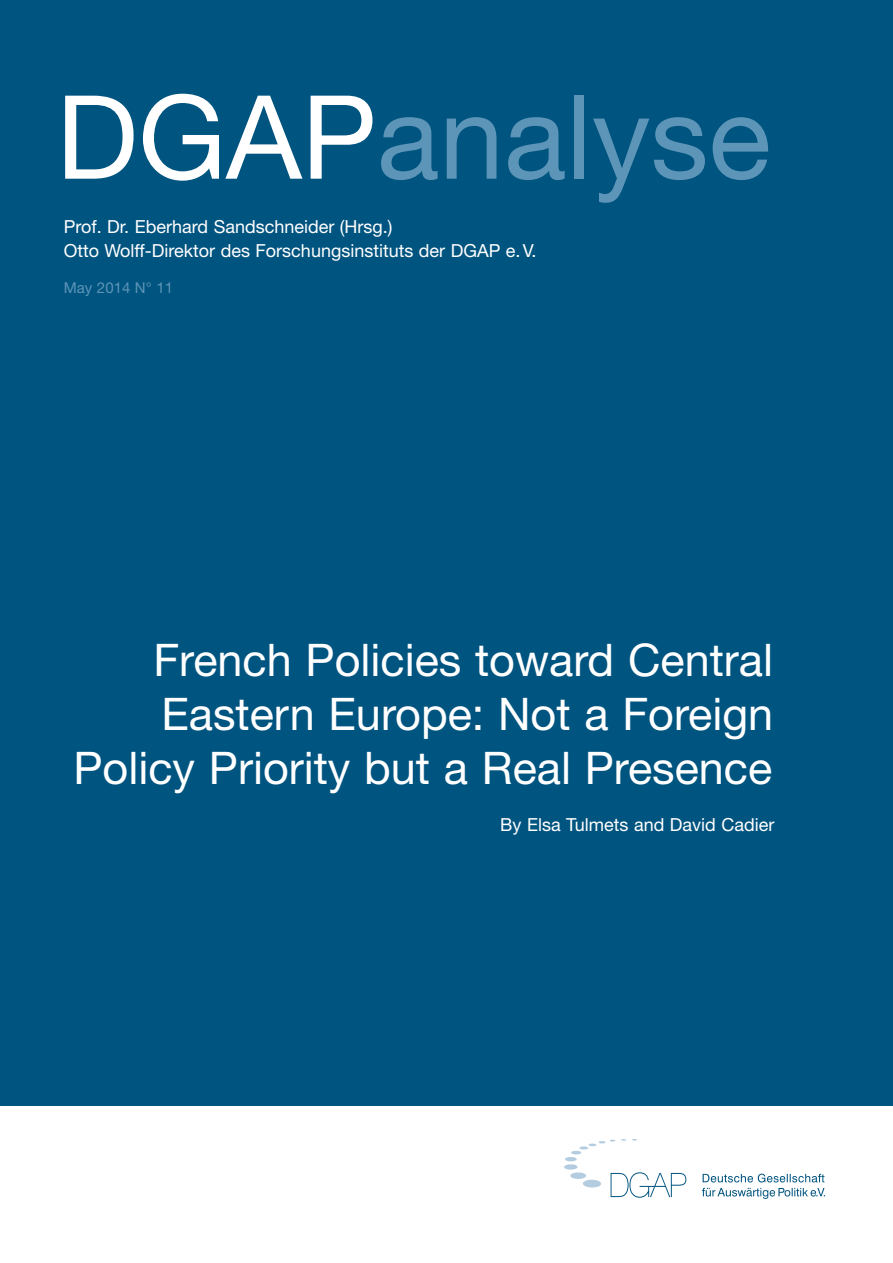
<style>
.page{position:relative;width:893px;height:1263px;background:#fff}
.page>*{position:absolute;margin:0;border:0;box-sizing:border-box;transform-origin:0 0}
.DGAPanalyse{font:116.25px "Helvetica Neue LT Std";color:#5d95b8}
.Haupttitel{font:45px/54px "Helvetica Neue LT Std";color:#fff;text-align:right}
.FI_DGAP{font:18px "Helvetica Neue LT Std";color:#fff}
.Verfasser_U1{font:18px "Helvetica Neue LT Std";color:#fff}
.Monat_Nummer_blau{font:15px "Helvetica Neue LT Std";color:#5d95b8}
.s1{color:#fff}
</style>
<div class="page">
<div style="left:0;top:0;width:893px;height:1106px;background:#005480"></div>
<svg style="left:564px;top:1139px;width:122px;height:59px"></svg>
<svg style="left:703px;top:1174px;width:121px;height:8px"></svg>
<svg style="left:702px;top:1188px;width:123px;height:11px"></svg>
<p class="DGAPanalyse" style="left:56px;top:68px;width:716px"><span class="s1">DGAP</span>analyse</p>
<p class="FI_DGAP" style="left:64px;top:216px;width:330px">Prof. Dr. Eberhard Sandschneider (Hrsg.)</p>
<p class="FI_DGAP" style="left:64px;top:240px;width:474px">Otto Wolff-Direktor des Forschungsinstituts der DGAP e.V.</p>
<p class="Monat_Nummer_blau" style="left:64px;top:279px;width:111px">May 2014 N° 11</p>
<p class="Haupttitel" style="left:73px;top:632px;width:701px">French Policies toward Central<br>Eastern Europe: Not a Foreign<br>Policy Priority but a Real Presence</p>
<p class="Verfasser_U1" style="left:500px;top:813px;width:276px">By Elsa Tulmets and David Cadier</p>
</div>
